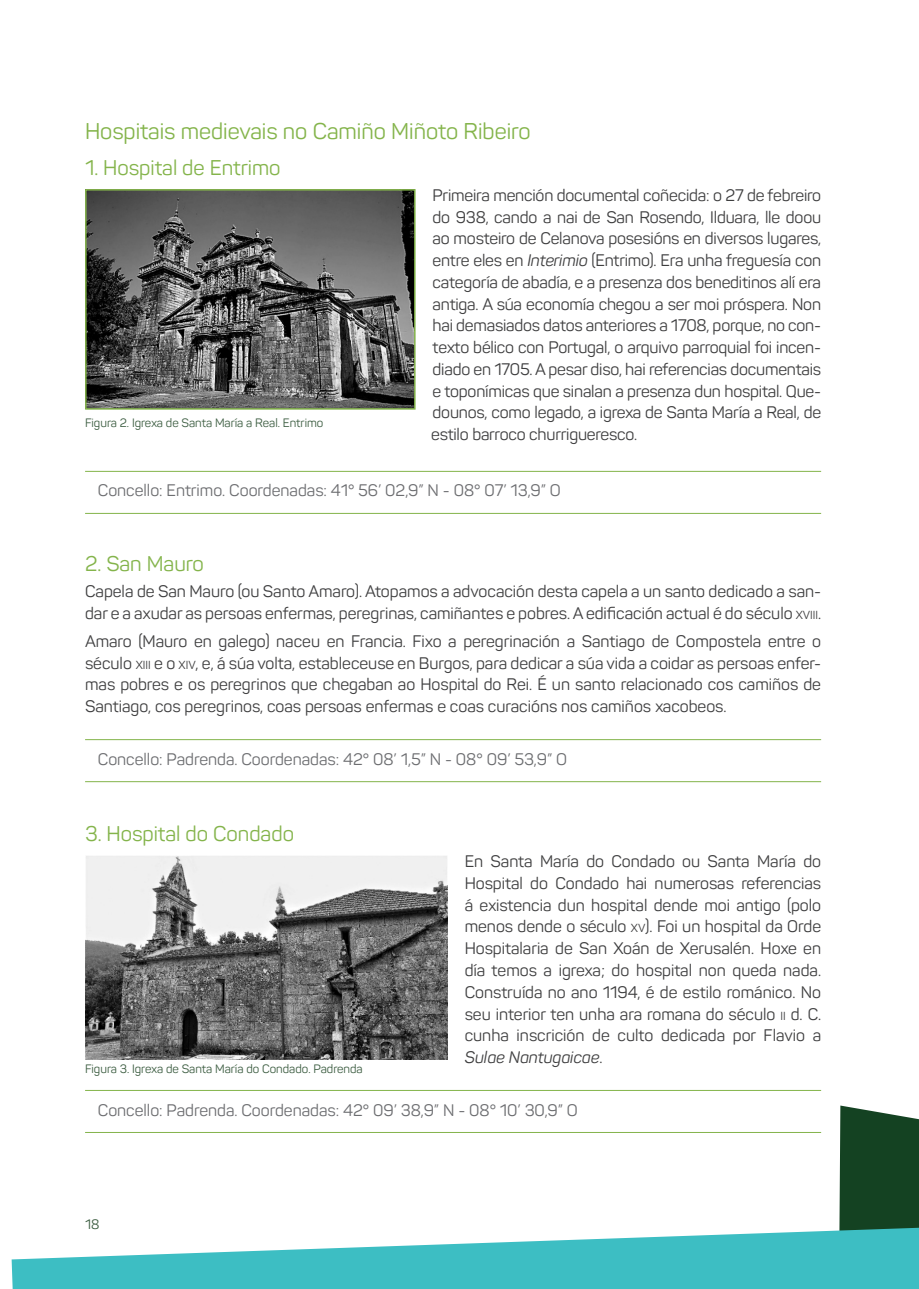
<style>
.page{position:relative;width:919px;height:1289px;background:#fff}
.page>*{position:absolute;margin:0;border:0;box-sizing:border-box;transform-origin:0 0}
.t1{font:22.5px "Panton";color:#84b44b}
.t2{font:21px "Panton";color:#84b44b}
.t3{font:16.5px/21.8px "Panton";color:#3e3e3f;text-align:justify}
.t4{font:16.5px "Panton";color:#6c6d70}
.t5{font:13.5px "Panton";color:#3b5c40}
.t6{font:12px "Panton";color:#3b5c40}
.s1{font-style:italic}
.s2{font-size:11.55px}
</style>
<div class="page">
<svg style="left:839px;top:1105px;width:79px;height:122px;background:#244f31"></svg>
<svg style="left:12px;top:1227px;width:906px;height:61px;fill:#3dbec3"></svg>
<hr style="left:85px;top:513px;width:736px;height:1px;background:#84b44b">
<hr style="left:85px;top:471px;width:736px;height:1px;background:#84b44b">
<hr style="left:85px;top:781px;width:736px;height:1px;background:#84b44b">
<hr style="left:85px;top:739px;width:736px;height:1px;background:#84b44b">
<hr style="left:85px;top:1132px;width:736px;height:1px;background:#84b44b">
<hr style="left:85px;top:1090px;width:736px;height:1px;background:#84b44b">
<img style="left:88px;top:192px;width:324px;height:214px">
<div style="left:85px;top:189px;width:330px;height:220px;border:2px solid #84b44b"></div>
<img style="left:85px;top:856px;width:362px;height:203px">
<h1 class="t1" style="left:85px;top:117px;width:447px">Hospitais medievais no Camiño Miñoto Ribeiro</h1>
<p class="t2" style="left:85px;top:155px;width:197px">1. Hospital de Entrimo</p>
<p class="t3" style="left:431px;top:184px;width:391px">Primeira mención documental coñecida: o 27 de febreiro do 938, cando a nai de San Rosendo, Ilduara, lle doou ao mosteiro de Celanova posesións en diversos lugares, entre eles en <span class="s1">Interimio</span> (Entrimo). Era unha freguesía con categoría de abadía, e a presenza dos beneditinos alí era antiga. A súa economía chegou a ser moi próspera. Non hai demasiados datos anteriores a 1708, porque, no con&shy;texto bélico con Portugal, o arquivo parroquial foi incen&shy;diado en 1705. A pesar diso, hai referencias documentais e toponímicas que sinalan a presenza dun hospital. Que&shy;dounos, como legado, a igrexa de Santa María a Real, de estilo barroco churrigueresco.</p>
<p class="t4" style="left:98px;top:480px;width:464px">Concello: Entrimo. Coordenadas: 41° 56’ 02,9” N - 08° 07’ 13,9” O</p>
<p class="t6" style="left:85px;top:415px;width:240px">Figura 2. Igrexa de Santa María a Real. Entrimo</p>
<p class="t2" style="left:85px;top:551px;width:120px">2. San Mauro</p>
<p class="t3" style="left:85px;top:580px;width:737px">Capela de San Mauro (ou Santo Amaro). Atopamos a advocación desta capela a un santo dedicado a san&shy;dar e a axudar as persoas enfermas, peregrinas, camiñantes e pobres. A edificación actual é do século <span class="s2">XVIII</span>.</p>
<p class="t3" style="left:85px;top:630px;width:737px">Amaro (Mauro en galego) naceu en Francia. Fixo a peregrinación a Santiago de Compostela entre o século <span class="s2">XIII</span> e o <span class="s2">XIV</span>, e, á súa volta, estableceuse en Burgos, para dedicar a súa vida a coidar as persoas enfer&shy;mas pobres e os peregrinos que chegaban ao Hospital do Rei. É un santo relacionado cos camiños de Santiago, cos peregrinos, coas persoas enfermas e coas curacións nos camiños xacobeos.</p>
<p class="t4" style="left:98px;top:749px;width:470px">Concello: Padrenda. Coordenadas: 42° 08’ 1,5” N - 08° 09’ 53,9” O</p>
<p class="t2" style="left:85px;top:821px;width:210px">3. Hospital do Condado</p>
<p class="t3" style="left:464px;top:850px;width:358px">En Santa María do Condado ou Santa María do Hospital do Condado hai numerosas referencias á existencia dun hospital dende moi antigo (polo menos dende o século <span class="s2">XV</span>). Foi un hospital da Orde Hospitalaria de San Xoán de Xerusalén. Hoxe en día temos a igrexa; do hospital non queda nada.<br>Construída no ano 1194, é de estilo románico. No seu interior ten unha ara romana do século <span class="s2">II</span> d. C. cunha inscrición de culto dedicada por Flavio a <span class="s1">Sulae Nantugaicae</span>.</p>
<p class="t4" style="left:98px;top:1099px;width:481px">Concello: Padrenda. Coordenadas: 42° 09’ 38,9” N - 08° 10’ 30,9” O</p>
<p class="t6" style="left:85px;top:1061px;width:279px">Figura 3. Igrexa de Santa María do Condado. Padrenda</p>
<p class="t5" style="left:85px;top:1216px;width:16px">18</p>
</div>
